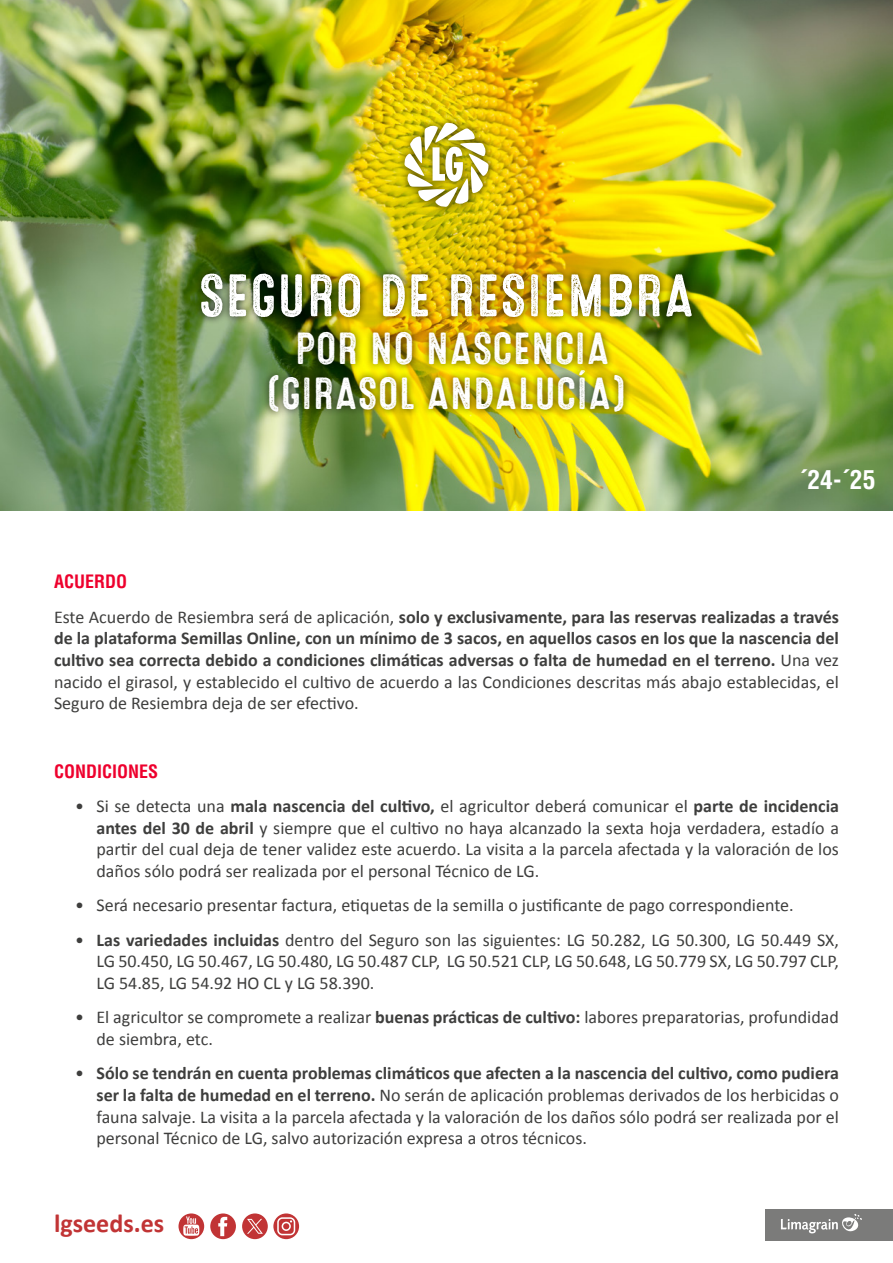
<style>
.page{position:relative;width:893px;height:1263px;background:#fff}
.page>*{position:absolute;margin:0;border:0;box-sizing:border-box;transform-origin:0 0}
.t1{font:60px "Microbrew Three";color:#fff}
.t2{font:45px "Microbrew Three";color:#fff}
.t3{font:700 26.1px "Calibri";color:#c13435}
.t4{font:700 condensed 25.5px "Helvetica LT Std";color:#fff}
.Listado{font:18px/21.6px "Calibri";color:#3e3e3d;text-align:justify}
.General{font:700 18px/21.6px "Calibri";color:#3e3e3d;text-align:justify}
.General-2{font:700 condensed 18px "Helvetica LT Std";color:#ee002d}
.s1{font-weight:400}
.s2{font-weight:700}
</style>
<div class="page">
<img style="left:0;top:0;width:893px;height:510px">
<div style="left:765px;top:1209px;width:128px;height:31px;background:#7b7b7a"></div>
<svg style="left:781px;top:1214px;width:81px;height:20px"></svg>
<svg style="left:210px;top:1213px;width:26px;height:26px"></svg>
<svg style="left:178px;top:1213px;width:26px;height:26px"></svg>
<svg style="left:242px;top:1213px;width:57px;height:26px"></svg>
<div style="left:397px;top:115px;width:99px;height:99px;background:#010101;opacity:.75"></div>
<img style="left:404px;top:122px;width:85px;height:85px">
<div style="left:193px;top:266px;width:506px;height:59px;background:#010101;opacity:.75"></div>
<div style="left:261px;top:362px;width:371px;height:57px;background:#010101;opacity:.75"></div>
<div style="left:290px;top:324px;width:325px;height:48px;background:#010101;opacity:.75"></div>
<p class="t1" style="left:199px;top:261px;width:497px">SEGURO DE RESIEMBRA</p>
<p class="t2" style="left:295px;top:323px;width:316px">POR NO NASCENCIA</p>
<p class="t2" style="left:266px;top:368px;width:362px">(GIRASOL ANDALUCÍA)</p>
<p class="t4" style="left:799px;top:464px;width:78px">´24-´25</p>
<p class="General-2" style="left:54px;top:571px;width:75px">ACUERDO</p>
<p class="General" style="left:54px;top:606px;width:786px"><span class="s1">Este Acuerdo de Resiembra será de aplicación,</span> solo y exclusivamente, para las reservas realizadas a través de la plataforma Semillas Online, con un mínimo de 3 sacos, en aquellos casos en los que la nascencia del cultivo sea correcta debido a condiciones climáticas adversas o falta de humedad en el terreno. <span class="s1">Una vez nacido el girasol, y establecido el cultivo de acuerdo a las Condiciones descritas más abajo establecidas, el Seguro de Resiembra deja de ser efectivo.</span></p>
<p class="General-2" style="left:54px;top:760px;width:106px">CONDICIONES</p>
<p class="Listado" style="left:97px;top:795px;width:744px;text-indent:-21px">• Si se detecta una <span class="s2">mala nascencia del cultivo,</span> el agricultor deberá comunicar el <span class="s2">parte de incidencia antes del 30 de abril</span> y siempre que el cultivo no haya alcanzado la sexta hoja verdadera, estadío a partir del cual deja de tener validez este acuerdo. La visita a la parcela afectada y la valoración de los daños sólo podrá ser realizada por el personal Técnico de LG.</p>
<p class="Listado" style="left:75px;top:895px;width:720px">• Será necesario presentar factura, etiquetas de la semilla o justificante de pago correspondiente.</p>
<p class="Listado" style="left:97px;top:929px;width:744px;text-indent:-21px">• <span class="s2">Las variedades incluidas</span> dentro del Seguro son las siguientes: LG 50.282, LG 50.300, LG 50.449 SX, LG 50.450, LG 50.467, LG 50.480, LG 50.487 CLP, LG 50.521 CLP, LG 50.648, LG 50.779 SX, LG 50.797 CLP, LG 54.85, LG 54.92 HO CL y LG 58.390.</p>
<p class="Listado" style="left:97px;top:1007px;width:744px;text-indent:-21px">• El agricultor se compromete a realizar <span class="s2">buenas prácticas de cultivo:</span> labores preparatorias, profundidad de siembra, etc.</p>
<p class="Listado" style="left:97px;top:1062px;width:744px;text-indent:-21px">• <span class="s2">Sólo se tendrán en cuenta problemas climáticos que afecten a la nascencia del cultivo, como pudiera ser la falta de humedad en el terreno.</span> No serán de aplicación problemas derivados de los herbicidas o fauna salvaje. La visita a la parcela afectada y la valoración de los daños sólo podrá ser realizada por el personal Técnico de LG, salvo autorización expresa a otros técnicos.</p>
<h3 class="t3" style="left:54px;top:1207px;width:112px">lgseeds.es</h3>
</div>
